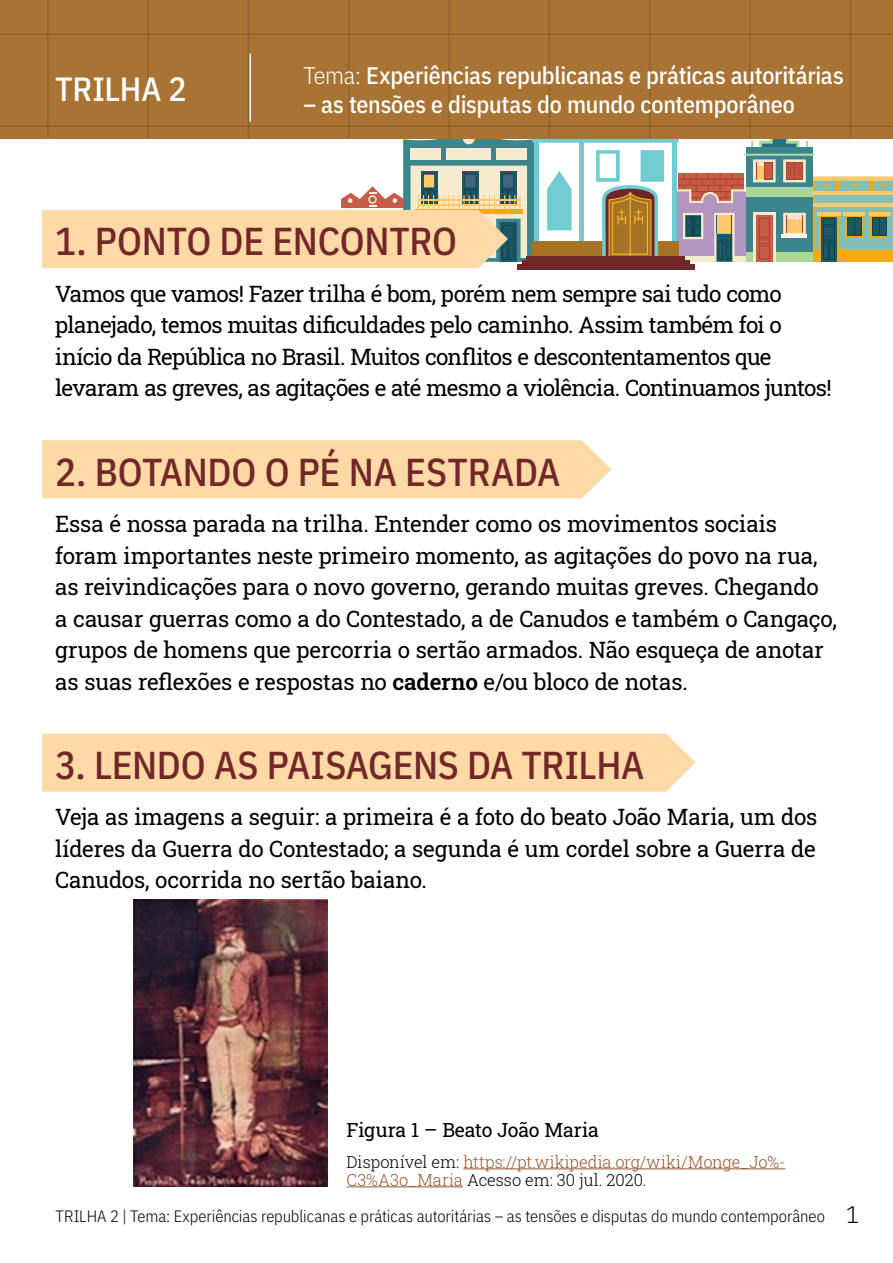
<style>
.page{position:relative;width:893px;height:1263px;background:#fff}
.page>*{position:absolute;margin:0;border:0;box-sizing:border-box;transform-origin:0 0}
.Etapa{font:500 39px "IBM Plex Sans Cond";letter-spacing:-.005em;color:#722728}
.Trilha{font:500 33.6px "IBM Plex Sans Cond";letter-spacing:-.005em;color:#fff}
.Topo{font:500 24px "IBM Plex Sans Cond";letter-spacing:-.01em;color:#fff}
.Texto_normal{font:22.5px/31.5px "Roboto Slab";letter-spacing:-.02em;color:#000}
.Figura{font:19.5px "Roboto Slab";letter-spacing:-.005em;color:#000}
.t1{font:300 16.5px "IBM Plex Sans Cond";letter-spacing:-.005em;color:#000}
.Fonte_imagem{font:300 16.5px/18px "Roboto Slab";letter-spacing:-.005em;color:#9b552c}
.s1{font-weight:300}
.s2{font-weight:600}
.s3{color:#000}
.s4{font-size:24px}
</style>
<div class="page">
<div style="left:517px;top:264px;width:177px;height:5px;background:#6e2626"></div>
<svg style="left:42px;top:138px;width:851px;height:130px"></svg>
<div style="left:42px;top:440px;width:570px;height:58px;background:#fdd9a5"></div>
<div style="left:42px;top:733px;width:653px;height:59px;background:#fdd9a5"></div>
<hr style="left:463px;top:1168px;width:322px;height:1px;background:#9b552c">
<hr style="left:347px;top:1186px;width:116px;height:1px;background:#9b552c">
<img style="left:134px;top:900px;width:194px;height:286px">
<div style="left:0;top:0;width:893px;height:138px;background:#a97433"></div>
<hr style="left:249px;top:54px;width:2px;height:68px;background:#fff">
<hr style="left:0;top:33px;width:893px;height:2px;background:#6d6e71">
<hr style="left:0;top:125px;width:893px;height:2px;background:#6d6e71">
<hr style="left:850px;top:0;width:1px;height:139px;background:#6d6e71">
<hr style="left:649px;top:0;width:2px;height:139px;background:#6d6e71">
<hr style="left:448px;top:0;width:2px;height:139px;background:#6d6e71">
<hr style="left:47px;top:0;width:2px;height:139px;background:#6d6e71">
<hr style="left:749px;top:0;width:2px;height:139px;background:#6d6e71">
<hr style="left:549px;top:0;width:1px;height:139px;background:#6d6e71">
<hr style="left:348px;top:0;width:2px;height:139px;background:#6d6e71">
<hr style="left:147px;top:0;width:2px;height:139px;background:#6d6e71">
<hr style="left:248px;top:0;width:1px;height:139px;background:#6d6e71">
<p class="Trilha" style="left:55px;top:63px;width:133px">TRILHA 2</p>
<p class="Topo" style="left:303px;top:56px;width:542px"><span class="s1">Tema:</span> Experiências republicanas e práticas autoritárias</p>
<p class="Topo" style="left:303px;top:85px;width:493px">– as tensões e disputas do mundo contemporâneo</p>
<p class="Etapa" style="left:55px;top:211px;width:403px">1. PONTO DE ENCONTRO</p>
<p class="Texto_normal" style="left:55px;top:277px;width:778px">Vamos que vamos! Fazer trilha é bom, porém nem sempre sai tudo como planejado, temos muitas dificuldades pelo caminho. Assim também foi o início da República no Brasil. Muitos conflitos e descontentamentos que levaram as greves, as agitações e até mesmo a violência. Continuamos juntos!</p>
<p class="Etapa" style="left:55px;top:441px;width:507px">2. BOTANDO O PÉ NA ESTRADA</p>
<p class="Texto_normal" style="left:55px;top:507px;width:783px">Essa é nossa parada na trilha. Entender como os movimentos sociais foram importantes neste primeiro momento, as agitações do povo na rua, as reivindicações para o novo governo, gerando muitas greves. Chegando a causar guerras como a do Contestado, a de Canudos e também o Cangaço, grupos de homens que percorria o sertão armados. Não esqueça de anotar as suas reflexões e respostas no <span class="s2">caderno</span> e/ou bloco de notas.</p>
<p class="Etapa" style="left:55px;top:734px;width:591px">3. LENDO AS PAISAGENS DA TRILHA</p>
<p class="Texto_normal" style="left:55px;top:801px;width:764px;text-align:justify">Veja as imagens a seguir: a primeira é a foto do beato João Maria, um dos líderes da Guerra do Contestado; a segunda é um cordel sobre a Guerra de Canudos, ocorrida no sertão baiano.</p>
<p class="Figura" style="left:347px;top:1116px;width:254px">Figura 1 – Beato João Maria</p>
<p class="Fonte_imagem" style="left:347px;top:1152px;width:440px"><span class="s3">Disponível em:</span> https://pt.wikipedia.org/wiki/Monge_Jo%-<br>C3%A3o_Maria <span class="s3">Acesso em: 30 jul. 2020.</span></p>
<p class="t1" style="left:56px;top:1203px;width:805px">TRILHA 2 | Tema: Experiências republicanas e práticas autoritárias – as tensões e disputas do mundo contemporâneo <span class="s4">1</span></p>
</div>
